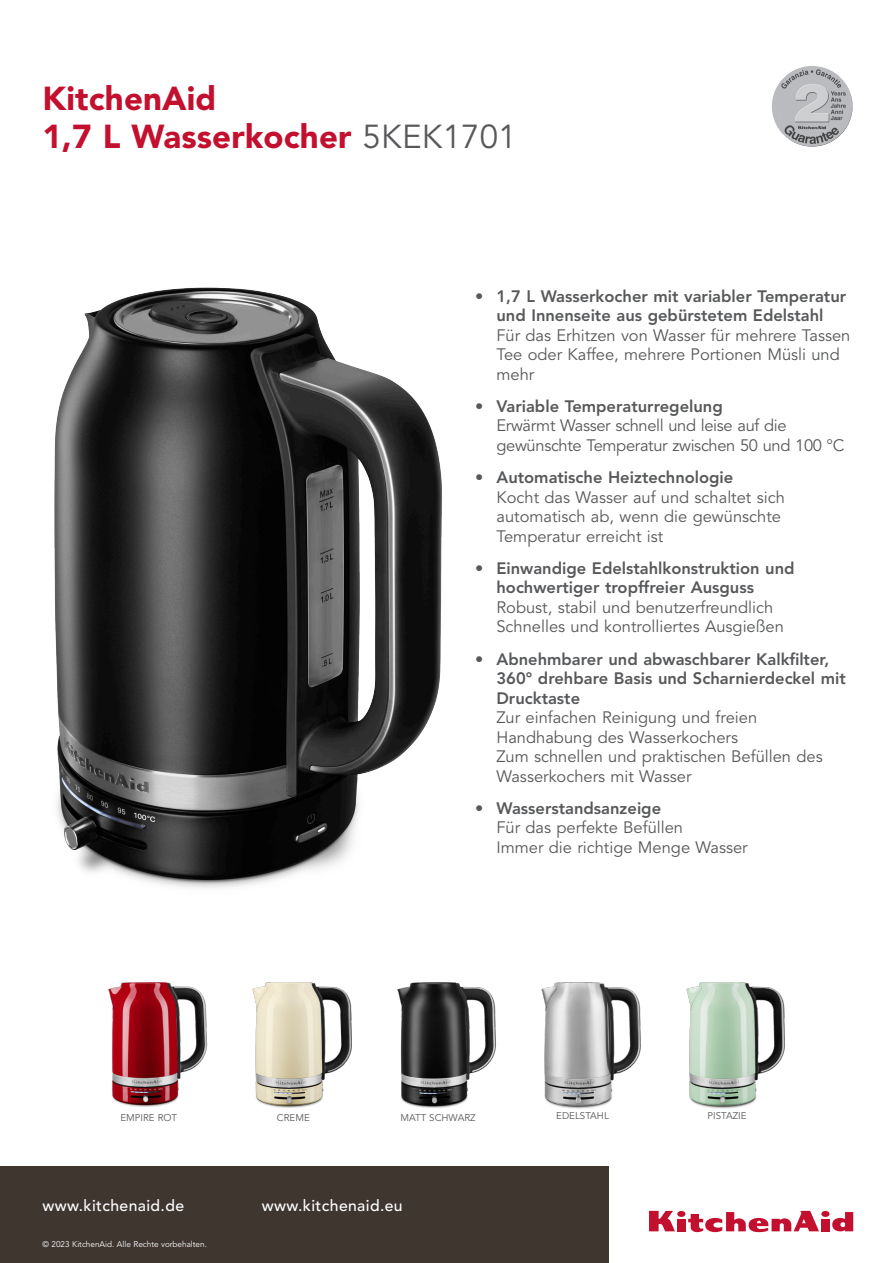
<style>
.page{position:relative;width:893px;height:1263px;background:#fff}
.page>*{position:absolute;margin:0;border:0;box-sizing:border-box;transform-origin:0 0}
.Titre_Produit_22{font:900 33px/37.5px "Avenir LT Std";letter-spacing:.005em;color:#c3102f}
.TexteBenefit{font:16.5px/19.5px "Avenir LT Std";color:#57585a}
.Texte_Feature{font:800 16.5px/19.5px "Avenir LT Std";color:#57585a}
.TexteBenefit-2{font:16.5px/19.5px "Avenir LT Std";letter-spacing:-.02em;color:#57585a}
.WWW{font:500 15.75px "Avenir LT Std";letter-spacing:.025em;color:#fff}
.t1{font:9.75px "Avenir LT Std";color:#57585a}
.t2{font:8.25px "Avenir LT Std";color:#fff}
.s1{font-weight:400;color:#57585a}
</style>
<div class="page">
<img style="left:54px;top:287px;width:388px;height:601px">
<img style="left:108px;top:982px;width:100px;height:125px">
<img style="left:252px;top:982px;width:100px;height:126px">
<img style="left:397px;top:982px;width:99px;height:126px">
<img style="left:541px;top:982px;width:100px;height:127px">
<img style="left:686px;top:982px;width:99px;height:127px">
<div style="left:0;top:1166px;width:609px;height:97px;background:#3f3630"></div>
<div style="left:677px;top:1219px;width:8px;height:12px;background:#c3102f"></div>
<div style="left:677px;top:1211px;width:8px;height:6px;background:#c3102f;border-radius:50%"></div>
<div style="left:821px;top:1219px;width:8px;height:12px;background:#c3102f"></div>
<div style="left:821px;top:1211px;width:8px;height:6px;background:#c3102f;border-radius:50%"></div>
<svg style="left:649px;top:1211px;width:26px;height:20px"></svg>
<svg style="left:688px;top:1211px;width:131px;height:21px"></svg>
<svg style="left:832px;top:1212px;width:21px;height:19px"></svg>
<img style="left:772px;top:66px;width:81px;height:81px;border-radius:40px">
<p class="Titre_Produit_22" style="left:43px;top:80px;width:476px">KitchenAid<br>1,7 L Wasserkocher <span class="s1">5KEK1701</span></p>
<p class="Texte_Feature" style="left:475px;top:286px;width:373px;text-align:center">• 1,7 L Wasserkocher mit variabler Temperatur und Innenseite aus gebürstetem Edelstahl</p>
<p class="TexteBenefit" style="left:496px;top:326px;width:356px">Für das Erhitzen von Wasser für mehrere Tassen<br>Tee oder Kaffee, mehrere Portionen Müsli und mehr</p>
<p class="Texte_Feature" style="left:475px;top:396px;width:249px">• Variable Temperaturregelung</p>
<p class="TexteBenefit-2" style="left:496px;top:416px;width:350px">Erwärmt Wasser schnell und leise auf die gewünschte Temperatur zwischen 50 und 100 °C</p>
<p class="Texte_Feature" style="left:475px;top:468px;width:260px">• Automatische Heiztechnologie</p>
<p class="TexteBenefit" style="left:496px;top:488px;width:290px">Kocht das Wasser auf und schaltet sich automatisch ab, wenn die gewünschte<br>Temperatur erreicht ist</p>
<p class="Texte_Feature" style="left:496px;top:558px;width:300px;text-indent:-21px">• Einwandige Edelstahlkonstruktion und hochwertiger tropffreier Ausguss</p>
<p class="TexteBenefit" style="left:496px;top:598px;width:278px">Robust, stabil und benutzerfreundlich</p>
<p class="TexteBenefit" style="left:496px;top:617px;width:289px">Schnelles und kontrolliertes Ausgießen</p>
<p class="Texte_Feature" style="left:496px;top:649px;width:351px;text-indent:-21px">• Abnehmbarer und abwaschbarer Kalkfilter,<br>360° drehbare Basis und Scharnierdeckel mit<br>Drucktaste</p>
<p class="TexteBenefit" style="left:496px;top:708px;width:262px">Zur einfachen Reinigung und freien<br>Handhabung des Wasserkochers</p>
<p class="TexteBenefit" style="left:496px;top:747px;width:328px">Zum schnellen und praktischen Befüllen des<br>Wasserkochers mit Wasser</p>
<p class="Texte_Feature" style="left:475px;top:798px;width:187px">• Wasserstandsanzeige</p>
<p class="TexteBenefit" style="left:496px;top:818px;width:188px">Für das perfekte Befüllen</p>
<p class="TexteBenefit" style="left:496px;top:838px;width:253px">Immer die richtige Menge Wasser</p>
<p class="t1" style="left:120px;top:1112px;width:58px">EMPIRE ROT</p>
<p class="t1" style="left:277px;top:1112px;width:34px">CREME</p>
<p class="t1" style="left:400px;top:1112px;width:77px">MATT SCHWARZ</p>
<p class="t1" style="left:556px;top:1110px;width:54px">EDELSTAHL</p>
<p class="t1" style="left:708px;top:1110px;width:40px">PISTAZIE</p>
<p class="WWW" style="left:43px;top:1196px;width:143px">www.kitchenaid.de</p>
<p class="WWW" style="left:262px;top:1196px;width:142px">www.kitchenaid.eu</p>
<p class="t2" style="left:43px;top:1239px;width:166px">© 2023 KitchenAid. Alle Rechte vorbehalten.</p>
</div>
